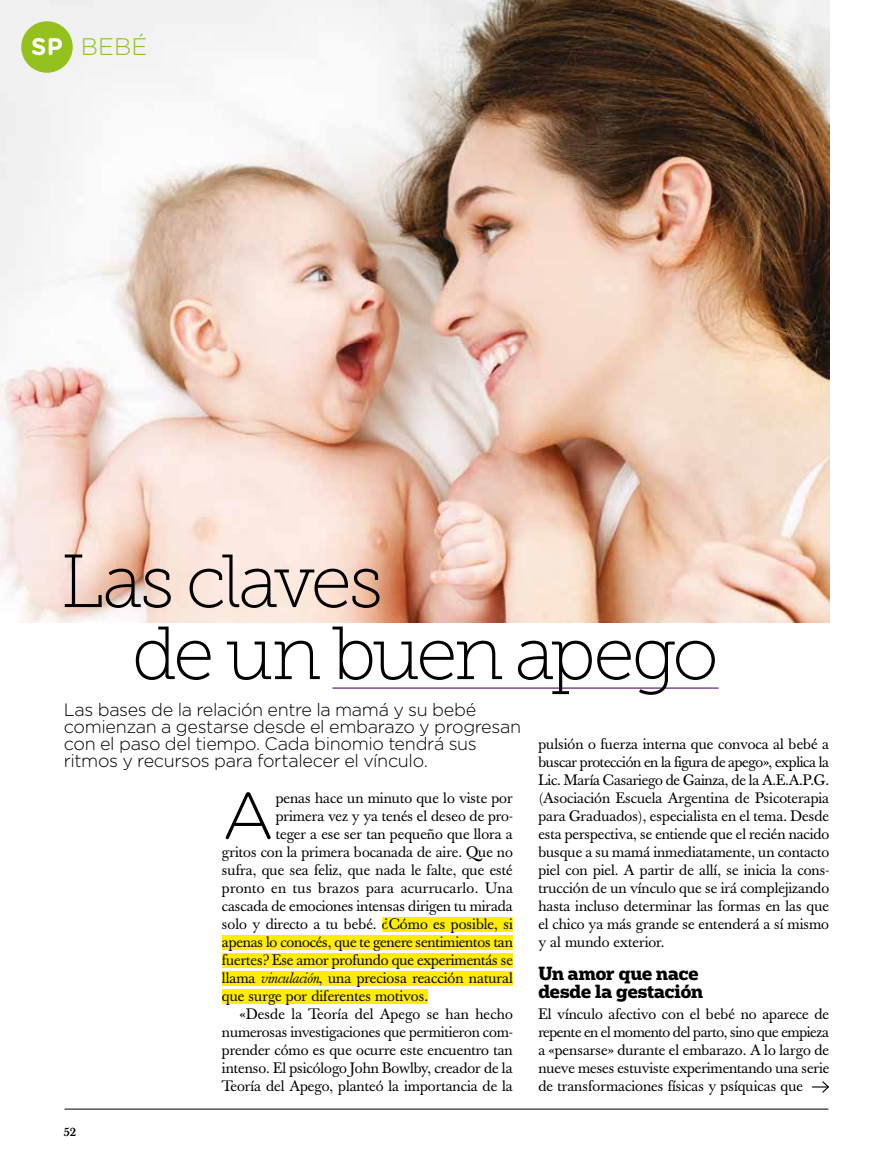
<style>
.page{position:relative;width:893px;height:1170px;background:#fff}
.page>*{position:absolute;margin:0;border:0;box-sizing:border-box;transform-origin:0 0}
.t1{font:75px/72px "Museo Slab 100";letter-spacing:-.05em;color:#000}
.t2{font:300 66.15px "Gotham Rounded";color:#000}
.t3{font:300 24px "Gotham Rounded";color:#95c11e}
.t4{font:300 18px/17.1px "Gotham Rounded";letter-spacing:-.02em;color:#000}
.t5{font:700 18px/18px "Popular";letter-spacing:-.005em;color:#000}
.t6{font:15px/18px "Baskerville";color:#000;text-align:justify}
.t7{font:500 12px "Baskerville";color:#000}
.s1{font-weight:700;color:#fff}
.s2{font-style:italic}
</style>
<div class="page">
<img style="left:0;top:0;width:829px;height:622px">
<div style="left:21px;top:21px;width:52px;height:52px;background:#95c11e;border-radius:50%"></div>
<svg style="left:812px;top:1081px;width:17px;height:12px"></svg>
<hr style="left:332px;top:687px;width:387px;height:1px;background:#814997">
<div style="left:382px;top:916px;width:131px;height:15px;background:#ffed00"></div>
<div style="left:222px;top:934px;width:291px;height:15px;background:#ffed00"></div>
<div style="left:222px;top:952px;width:291px;height:15px;background:#ffed00"></div>
<div style="left:222px;top:970px;width:291px;height:15px;background:#ffed00"></div>
<div style="left:222px;top:988px;width:206px;height:15px;background:#ffed00"></div>
<hr style="left:65px;top:1108px;width:763px;height:1px;background:#000">
<h3 class="t3" style="left:31px;top:31px;width:118px"><span class="s1">SP</span> BEBÉ</h3>
<h1 class="t1" style="left:132px;top:546px;width:588px;text-indent:-71px">Las claves<br>de un buen apego</h1>
<p class="t4" style="left:64px;top:699px;width:459px">Las bases de la relación entre la mamá y su bebé comienzan a gestarse desde el embarazo y progresan con el paso del tiempo. Cada binomio tendrá sus ritmos y recursos para fortalecer el vínculo.</p>
<h2 class="t2" style="left:222px;top:771px;width:54px">A</h2>
<p class="t6" style="left:276px;top:789px;width:239px">penas hace un minuto que lo viste por</p>
<p class="t6" style="left:538px;top:735px;width:293px">pulsión o fuerza interna que convoca al bebé a buscar protección en la figura de apego», explica la Lic. María Casariego de Gainza, de la A.E.A.P.G. (Asociación Escuela Argentina de Psicoterapia para Graduados), especialista en el tema. Desde esta perspectiva, se entiende que el recién nacido busque a su mamá inmediatamente, un contacto piel con piel. A partir de allí, se inicia la cons&shy;trucción de un vínculo que se irá complejizando hasta incluso determinar las formas en las que el chico ya más grande se entenderá a sí mismo y al mundo exterior.</p>
<p class="t5" style="left:538px;top:963px;width:166px">Un amor que nace desde la gestación</p>
<p class="t6" style="left:538px;top:1005px;width:293px">El vínculo afectivo con el bebé no aparece de repente en el momento del parto, sino que empieza a «pensarse» durante el embarazo. A lo largo de nueve meses estuviste experimentando una serie de transformaciones físicas y psíquicas que</p>
<p class="t6" style="left:276px;top:807px;width:239px">primera vez y ya tenés el deseo de pro-</p>
<p class="t6" style="left:276px;top:825px;width:239px">teger a ese ser tan pequeño que llora a</p>
<p class="t6" style="left:222px;top:843px;width:292px">gritos con la primera bocanada de aire. Que no</p>
<p class="t6" style="left:222px;top:861px;width:292px">sufra, que sea feliz, que nada le falte, que esté</p>
<p class="t6" style="left:222px;top:879px;width:292px">pronto en tus brazos para acurrucarlo. Una</p>
<p class="t6" style="left:222px;top:897px;width:292px">cascada de emociones intensas dirigen tu mirada</p>
<p class="t6" style="left:222px;top:915px;width:292px">solo y directo a tu bebé. ¿Cómo es posible, si</p>
<p class="t6" style="left:222px;top:933px;width:292px">apenas lo conocés, que te genere sentimientos tan</p>
<p class="t6" style="left:222px;top:951px;width:293px">fuertes? Ese amor profundo que experimentás se</p>
<p class="t6" style="left:222px;top:969px;width:292px">llama <span class="s2">vinculación</span>, una preciosa reacción natural</p>
<p class="t6" style="left:222px;top:987px;width:208px">que surge por diferentes motivos.</p>
<p class="t6" style="left:240px;top:1005px;width:274px">«Desde la Teoría del Apego se han hecho</p>
<p class="t6" style="left:222px;top:1023px;width:292px">numerosas investigaciones que permitieron com-</p>
<p class="t6" style="left:222px;top:1041px;width:292px">prender cómo es que ocurre este encuentro tan</p>
<p class="t6" style="left:222px;top:1059px;width:292px">intenso. El psicólogo John Bowlby, creador de la</p>
<p class="t6" style="left:222px;top:1077px;width:292px">Teoría del Apego, planteó la importancia de la</p>
<p class="t7" style="left:64px;top:1124px;width:14px">52</p>
</div>
